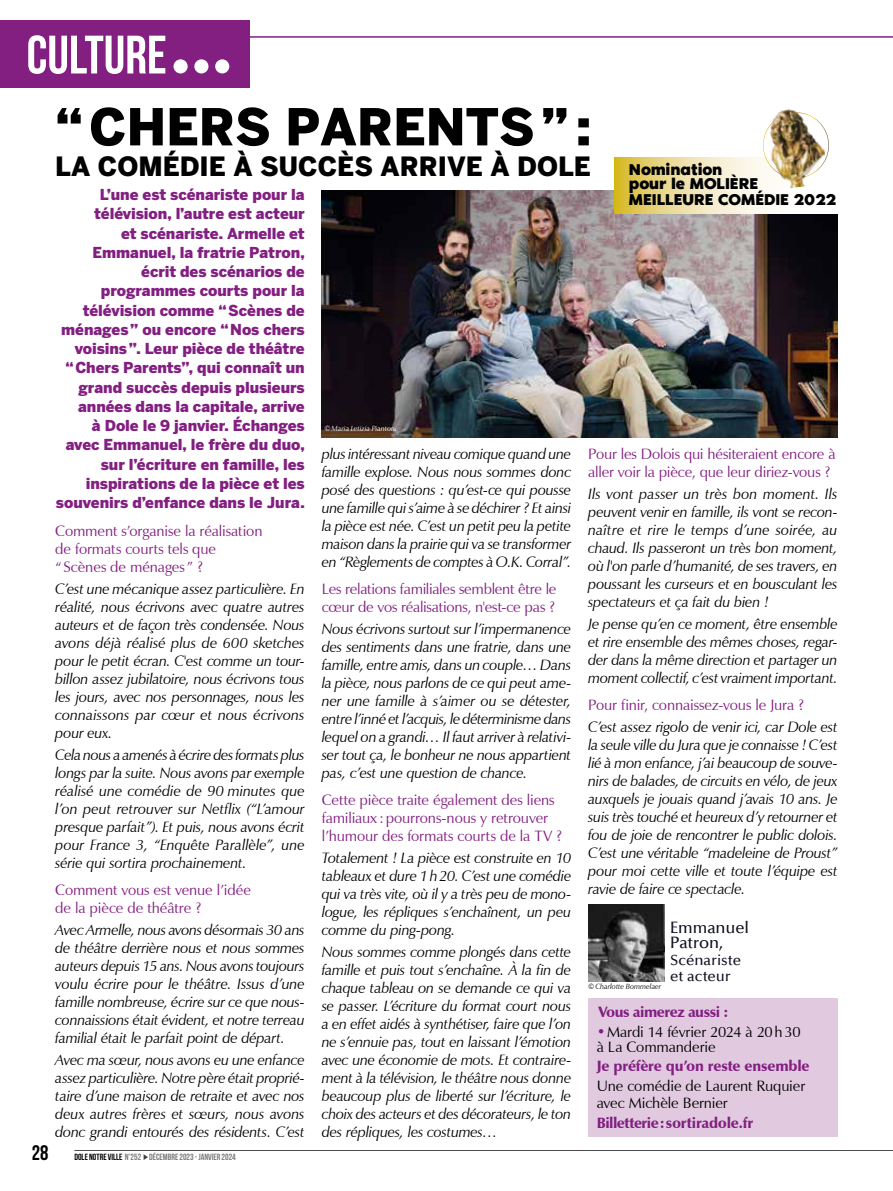
<style>
.page{position:relative;width:893px;height:1191px;background:#fff}
.page>*{position:absolute;margin:0;border:0;box-sizing:border-box;transform-origin:0 0}
.t1{font:700 54px "Bebas Neue";color:#fff}
.t2{font:900 50.4px "Benton Sans";color:#000}
.t3{font:900 26.4px "Benton Sans";color:#000}
.t4{font:700 21px "Bebas Neue";color:#000}
.t5{font:500 16.5px/15px "Optima";letter-spacing:-.005em;color:#0d0f1f}
.t6{font:700 16.05px/13.6px "Noir Pro";color:#000}
.t7{font:italic 15px/18px "Zapf Humanist 601 BT";letter-spacing:-.015em;color:#000;text-align:justify}
.t8{font:900 15px/19.2px "Benton Sans";letter-spacing:-.005em;color:#821f81;text-align:right}
.t9{font:15px/18px "Zapf Humanist 601 BT";letter-spacing:-.01em;color:#821f81}
.t10{font:15px/15px "Zapf Humanist 601 BT";letter-spacing:-.01em;color:#000}
.t11{font:900 15px "Zapf Humanist 601 BT";letter-spacing:-.015em;color:#821f81}
.t12{font:500 15px/16.5px "Optima";color:#0d0f1f}
.t13{font:700 9px "Bebas Neue";color:#7c7b7b}
.t14{font:italic 7.5px "Zapf Humanist 601 BT";color:#fff}
.t15{font:italic 7.5px "Zapf Humanist 601 BT";color:#000}
.s1{font-style:italic;color:#821f81}
.s2{color:#000}
</style>
<div class="page">
<hr style="left:246px;top:36px;width:647px;height:2px;background:#812081">
<hr style="left:74px;top:1150px;width:819px;height:1px;background:#000">
<svg style="left:144px;top:1154px;width:4px;height:6px"></svg>
<div style="left:0;top:20px;width:249px;height:68px;background:#821f81"></div>
<div style="left:174px;top:59px;width:14px;height:14px;background:#fff;border-radius:50%"></div>
<div style="left:194px;top:59px;width:14px;height:14px;background:#fff;border-radius:50%"></div>
<div style="left:215px;top:59px;width:14px;height:14px;background:#fff;border-radius:50%"></div>
<div style="left:588px;top:998px;width:250px;height:139px;background:#e1c9e0"></div>
<img style="left:322px;top:190px;width:516px;height:247px">
<svg style="left:614px;top:158px;width:224px;height:56px"></svg>
<svg style="left:763px;top:134px;width:2px;height:44px"></svg>
<img style="left:765px;top:109px;width:64px;height:81px">
<img style="left:588px;top:905px;width:76px;height:76px">
<h1 class="t1" style="left:27px;top:25px;width:142px">CULTURE</h1>
<h2 class="t2" style="left:55px;top:97px;width:537px">“CHERS PARENTS” :</h2>
<h3 class="t3" style="left:55px;top:151px;width:537px">LA COMÉDIE À SUCCÈS ARRIVE À DOLE</h3>
<p class="t6" style="left:629px;top:162px;width:131px">Nomination pour le MOLIÈRE</p>
<p class="t6" style="left:629px;top:192px;width:209px">MEILLEURE COMÉDIE 2022</p>
<p class="t8" style="left:56px;top:185px;width:250px">L’une est scénariste pour la télévision, l’autre est acteur<br>et scénariste. Armelle et<br>Emmanuel, la fratrie Patron, écrit des scénarios de programmes courts pour la télévision comme “Scènes de ménages” ou encore “Nos chers voisins ”. Leur pièce de théâtre “Chers Parents”, qui connaît un grand succès depuis plusieurs années dans la capitale, arrive<br>à Dole le 9 janvier. Échanges avec Emmanuel, le frère du duo, sur l’écriture en famille, les inspirations de la pièce et les souvenirs d’enfance dans le Jura.</p>
<p class="t14" style="left:324px;top:424px;width:74px">©Maria Letizia Piantoni</p>
<p class="t9" style="left:588px;top:444px;width:249px">Pour les Dolois qui hésiteraient encore à aller voir la pièce, que leur diriez-vous ?</p>
<p class="t7" style="left:588px;top:485px;width:251px">Ils vont passer un très bon moment. Ils peuvent venir en famille, ils vont se recon&shy;naître et rire le temps d’une soirée, au chaud. Ils passeront un très bon moment, où l'on parle d’humanité, de ses travers, en poussant les curseurs et en bousculant les spectateurs et ça fait du bien !</p>
<p class="t7" style="left:588px;top:615px;width:251px">Je pense qu’en ce moment, être ensemble et rire ensemble des mêmes choses, regar&shy;der dans la même direction et partager un moment collectif, c’est vraiment important.</p>
<p class="t9" style="left:588px;top:695px;width:217px">Pour finir, connaissez-vous le Jura ?</p>
<p class="t7" style="left:588px;top:718px;width:251px">C’est assez rigolo de venir ici, car Dole est la seule ville du Jura que je connaisse ! C’est lié à mon enfance, j’ai beaucoup de souve&shy;nirs de balades, de circuits en vélo, de jeux auxquels je jouais quand j’avais 10 ans. Je suis très touché et heureux d’y retourner et fou de joie de rencontrer le public dolois.<br>C’est une véritable “madeleine de Proust” pour moi cette ville et toute l’équipe est ravie de faire ce spectacle.</p>
<p class="t7" style="left:322px;top:445px;width:251px">plus intéressant niveau comique quand une famille explose. Nous nous sommes donc posé des questions : qu’est-ce qui pousse une famille qui s’aime à se déchirer ? Et ainsi la pièce est née. C’est un petit peu la petite maison dans la prairie qui va se transformer en “Règlements de comptes à O.K. Corral”.</p>
<p class="t9" style="left:322px;top:579px;width:236px">Les relations familiales semblent être le cœur de vos réalisations, n'est-ce pas ?</p>
<p class="t7" style="left:322px;top:620px;width:251px">Nous écrivons surtout sur l’impermanence des sentiments dans une fratrie, dans une famille, entre amis, dans un couple… Dans la pièce, nous parlons de ce qui peut ame&shy;ner une famille à s’aimer ou se détester, entre l’inné et l’acquis, le déterminisme dans lequel on a grandi… Il faut arriver à relativi&shy;ser tout ça, le bonheur ne nous appartient pas, c’est une question de chance.</p>
<p class="t9" style="left:322px;top:790px;width:242px">Cette pièce traite également des liens familiaux:pourrons-nous y retrouver l’humour des formats courts de la TV ?</p>
<p class="t7" style="left:322px;top:848px;width:251px">Totalement ! La pièce est construite en 10 tableaux et dure 1h20. C’est une comédie qui va très vite, où il y a très peu de mono&shy;logue, les répliques s’enchaînent, un peu comme du ping-pong.</p>
<p class="t7" style="left:322px;top:943px;width:251px">Nous sommes comme plongés dans cette famille et puis tout s’enchaîne. À la fin de chaque tableau on se demande ce qui va se passer. L’écriture du format court nous a en effet aidés à synthétiser, faire que l’on ne s’ennuie pas, tout en laissant l’émotion avec une économie de mots. Et contraire&shy;ment à la télévision, le théâtre nous donne beaucoup plus de liberté sur l’écriture, le choix des acteurs et des décorateurs, le ton des répliques, les costumes…</p>
<p class="t9" style="left:55px;top:521px;width:209px">Comment s’organise la réalisation de formats courts tels que “Scènes de ménages ” ?</p>
<p class="t7" style="left:55px;top:580px;width:251px">C’est une mécanique assez particulière. En réalité, nous écrivons avec quatre autres auteurs et de façon très condensée. Nous avons déjà réalisé plus de 600 sketches pour le petit écran. C'est comme un tour&shy;billon assez jubilatoire, nous écrivons tous les jours, avec nos personnages, nous les connaissons par cœur et nous écrivons pour eux.</p>
<p class="t7" style="left:55px;top:746px;width:251px">Cela nous a amenés à écrire des formats plus longs par la suite. Nous avons par exemple réalisé une comédie de 90 minutes que l’on peut retrouver sur Netflix (“L’amour presque parfait”). Et puis, nous avons écrit pour France 3, “Enquête Parallèle”, une série qui sortira prochainement.</p>
<p class="t9" style="left:55px;top:880px;width:197px">Comment vous est venue l’idée de la pièce de théâtre ?</p>
<p class="t7" style="left:55px;top:921px;width:251px">Avec Armelle, nous avons désormais 30 ans de théâtre derrière nous et nous sommes auteurs depuis 15 ans. Nous avons toujours voulu écrire pour le théâtre. Issus d’une famille nombreuse, écrire sur ce que nous&shy;connaissions était évident, et notre terreau familial était le parfait point de départ.</p>
<p class="t7" style="left:55px;top:1051px;width:251px">Avec ma sœur, nous avons eu une enfance assez particulière. Notre père était proprié&shy;taire d’une maison de retraite et avec nos deux autres frères et sœurs, nous avons donc grandi entourés des résidents. C’est</p>
<p class="t5" style="left:670px;top:920px;width:80px">Emmanuel<br>Patron,</p>
<p class="t12" style="left:670px;top:952px;width:72px">Scénariste et acteur</p>
<p class="t15" style="left:588px;top:982px;width:75px">©Charlotte Bommelaer</p>
<p class="t11" style="left:598px;top:1002px;width:131px">Vous aimerez aussi :</p>
<p class="t10" style="left:597px;top:1024px;width:205px"><span class="s1">•</span>Mardi 14 février 2024 à 20h30 à La Commanderie</p>
<p class="t11" style="left:597px;top:1056px;width:214px">Je préfère qu’on reste ensemble</p>
<p class="t10" style="left:597px;top:1076px;width:210px;line-height:17.7px">Une comédie de Laurent Ruquier avec Michèle Bernier</p>
<p class="t11" style="left:597px;top:1113px;width:158px">Billetterie:sortiradole.fr</p>
<h3 class="t4" style="left:32px;top:1141px;width:18px">28</h3>
<p class="t13" style="left:74px;top:1152px;width:163px"><span class="s2">DOLE NOTRE VILLE</span> N°252 DÉCEMBRE 2023 - JANVIER 2024</p>
</div>
